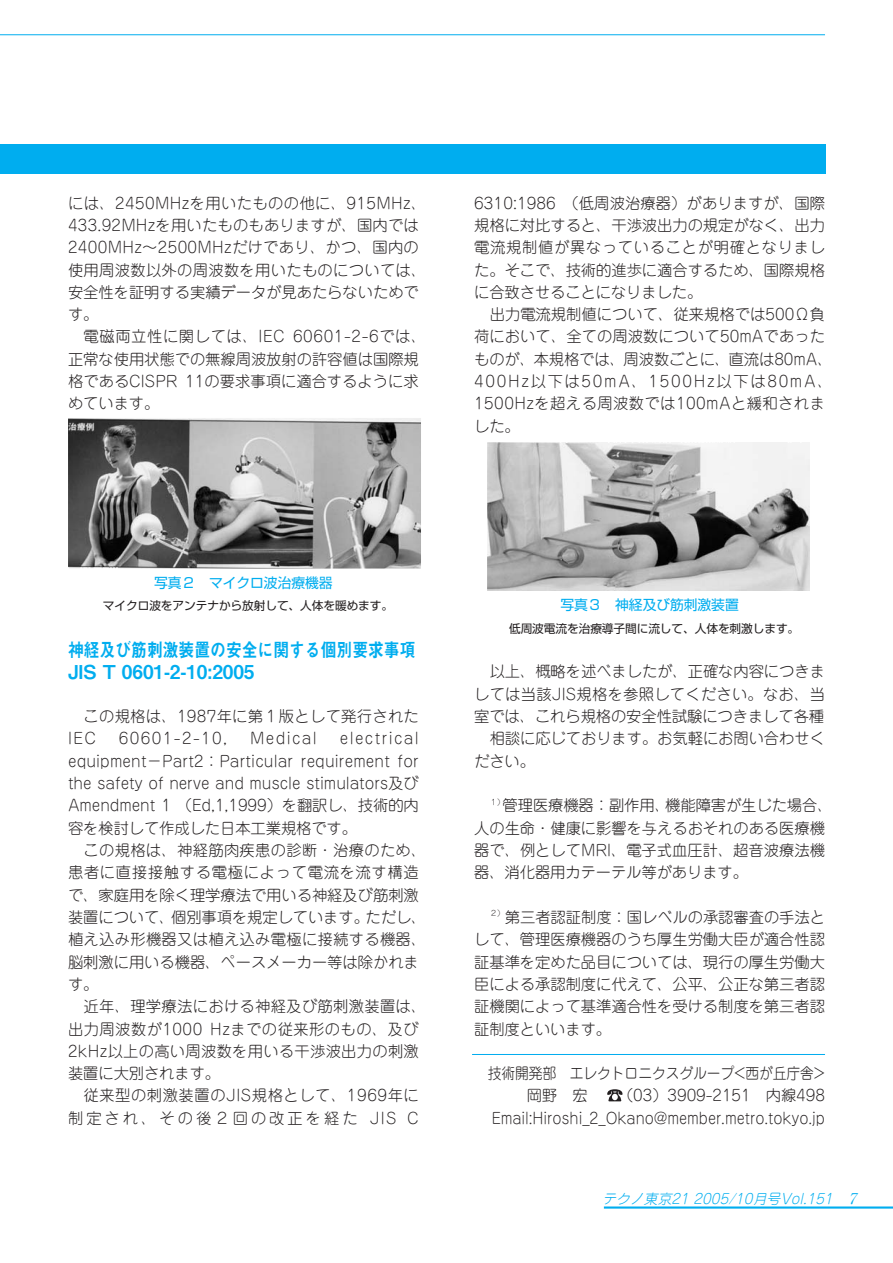
<style>
.page{position:relative;width:893px;height:1263px;background:#fff}
.page>*{position:absolute;margin:0;border:0;box-sizing:border-box;transform-origin:0 0}
.t1{font:19.2px/22.4px "Midashi Go Pro MB31";letter-spacing:-.005em;color:#00adef;scale:.83 1}
.t2{font:300 15.3px/22.4px "Jun 101 Pro";color:#231f20}
.t3{font:300 15.3px/22.4px "Jun 101 Pro";letter-spacing:.02em;color:#231f20}
.t4{font:300 15.3px/22.4px "Jun 101 Pro";color:#231f20;text-align:right;scale:.9 1}
.t5{font:300 15.3px/22.4px "Jun 101 Pro";letter-spacing:.035em;color:#231f20;text-align:right}
.t6{font:300 15.3px "Jun 101 Pro";letter-spacing:.09em;color:#231f20}
.t7{font:13.8px "Shin Go Pro";letter-spacing:-.01em;color:#00adef}
.t8{font:italic 300 13.8px "Jun 101 Pro";color:#00adef}
.t9{font:11.7px "Shin Go Pro";letter-spacing:-.005em;color:#231f20}
.s1{font-family:"Ryumin Pro";font-size:14.85px}
</style>
<div class="page">
<hr style="left:472px;top:1054px;width:353px;height:1px;background:#00adef">
<hr style="left:604px;top:1206px;width:289px;height:3px;background:#00adef">
<hr style="left:0;top:34px;width:825px;height:1px;background:#00adef">
<div style="left:0;top:145px;width:825px;height:29px;background:#00adef"></div>
<img style="left:68px;top:418px;width:353px;height:151px">
<img style="left:487px;top:442px;width:323px;height:149px">
<svg style="left:607px;top:1089px;width:15px;height:12px"></svg>
<p class="t3" style="left:68px;top:194px;width:360px">には、2450MHzを用いたものの他に、915MHz、<br>433.92MHzを用いたものもありますが、国内では<br>2400MHz～2500MHzだけであり、かつ、国内の使用周波数以外の周波数を用いたものについては、安全性を証明する実績データが見あたらないためです。</p>
<p class="t2" style="left:68px;top:328px;width:360px;text-indent:16px">電磁両立性に関しては、IEC 60601-2-6では、正常な使用状態での無線周波放射の許容値は国際規格であるCISPR 11の要求事項に適合するように求めています。</p>
<p class="t2" style="left:474px;top:194px;width:352px;text-align:justify">6310:1986 （低周波治療器）がありますが、国際規格に対比すると、干渉波出力の規定がなく、出力電流規制値が異なっていることが明確となりました。そこで、技術的進歩に適合するため、国際規格に合致させることになりました。</p>
<p class="t2" style="left:474px;top:305px;width:360px;text-indent:16px">出力電流規制値について、従来規格では500Ω負荷において、全ての周波数について50mAであったものが、本規格では、周波数ごとに、直流は80mA、<br>400Hz以下は50mA、1500Hz以下は80mA、<br>1500Hzを超える周波数では100mAと緩和されました。</p>
<p class="t7" style="left:154px;top:578px;width:180px">写真２　マイクロ波治療機器</p>
<p class="t9" style="left:103px;top:602px;width:292px">マイクロ波をアンテナから放射して、人体を暖めます。</p>
<p class="t1" style="left:68px;top:641px;width:420px">神経及び筋刺激装置の安全に関する個別要求事項<br>JIS T 0601-2-10:2005</p>
<p class="t2" style="left:68px;top:707px;width:352px;text-indent:16px">この規格は、1987年に第１版として発行された<br>IEC</p>
<p class="t2" style="left:119px;top:729px;width:110px">60601-2-10,</p>
<p class="t6" style="left:250px;top:733px;width:68px">Medical</p>
<p class="t2" style="left:68px;top:729px;width:352px;text-align:justify;text-indent:272px">electrical equipment－Part2：Particular requirement for the safety of nerve and muscle stimulators及びAmendment 1 （Ed,1,1999）を翻訳し、技術的内容を検討して作成した日本工業規格です。</p>
<p class="t2" style="left:68px;top:841px;width:360px;text-indent:16px">この規格は、神経筋肉疾患の診断・治療のため、患者に直接接触する電極によって電流を流す構造で、家庭用を除く理学療法で用いる神経及び筋刺激装置について、個別事項を規定しています。ただし、植え込み形機器又は植え込み電極に接続する機器、脳刺激に用いる機器、ペースメーカー等は除かれます。</p>
<p class="t3" style="left:68px;top:997px;width:360px;text-indent:16px">近年、理学療法における神経及び筋刺激装置は、出力周波数が1000 Hzまでの従来形のもの、及び<br>2kHz以上の高い周波数を用いる干渉波出力の刺激装置に大別されます。</p>
<p class="t5" style="left:68px;top:1087px;width:352px">従来型の刺激装置のJIS規格として、1969年に制定され、その後２回の改正を経た JIS C</p>
<p class="t7" style="left:560px;top:600px;width:180px">写真３　神経及び筋刺激装置</p>
<p class="t9" style="left:509px;top:624px;width:292px">低周波電流を治療導子間に流して、人体を刺激します。</p>
<p class="t2" style="left:490px;top:662px;width:337px">以上、概略を述べましたが、正確な内容につきま</p>
<p class="t2" style="left:474px;top:685px;width:352px">しては当該JIS規格を参照してください。なお、当</p>
<p class="t2" style="left:474px;top:707px;width:351px">室では、これら規格の安全性試験につきまして各種</p>
<p class="t2" style="left:490px;top:729px;width:337px">相談に応じております。お気軽にお問い合わせく</p>
<p class="t2" style="left:474px;top:752px;width:62px">ださい。</p>
<p class="t2" style="left:474px;top:796px;width:360px;text-indent:16px"><sup>１）</sup>管理医療機器：副作用、機能障害が生じた場合、人の生命・健康に影響を与えるおそれのある医療機器で、例としてMRI、電子式血圧計、超音波療法機器、消化器用カテーテル等があります。</p>
<p class="t2" style="left:474px;top:908px;width:352px;text-align:justify;text-indent:16px"><sup>２）</sup>第三者認証制度：国レベルの承認審査の手法として、管理医療機器のうち厚生労働大臣が適合性認証基準を定めた品目については、現行の厚生労働大臣による承認制度に代えて、公平、公正な第三者認証機関によって基準適合性を受ける制度を第三者認証制度といいます。</p>
<p class="t4" style="left:488px;top:1064px;width:376px">技術開発部　エレクトロニクスグループ&lt;西が丘庁舎&gt;岡野　宏　℡（03）3909-2151 内線498<br>Email:Hiroshi_2_Okano@member.metro.tokyo.jp</p>
<p class="t8" style="left:602px;top:1193px;width:259px">テクノ東京21 2005/10月号Vol.151 <span class="s1">7</span></p>
</div>
